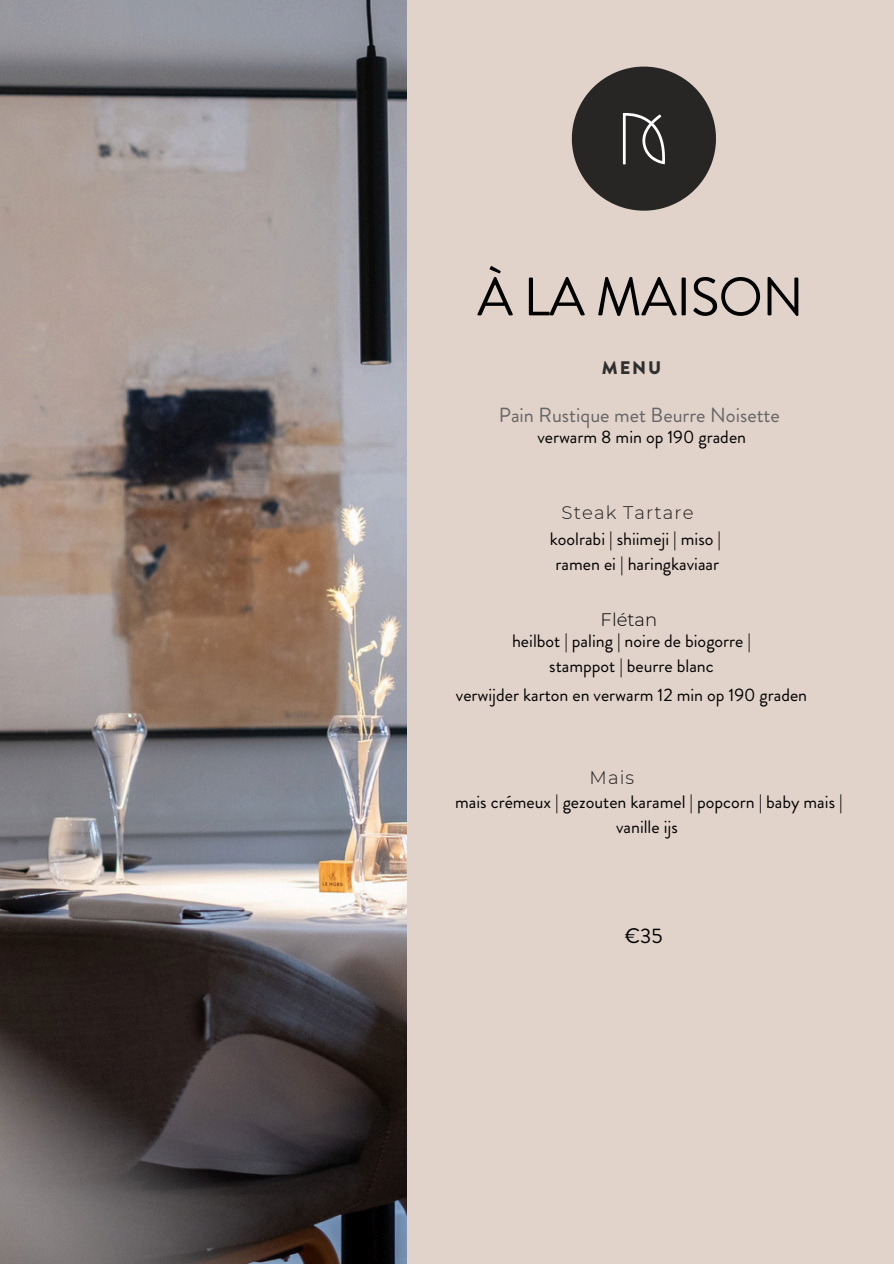
<style>
.page{position:relative;width:894px;height:1264px;background:#fff}
.page>*{position:absolute;margin:0;border:0;box-sizing:border-box;transform-origin:0 0}
.t1{font:54px "Brandon Grotesque";letter-spacing:-.015em;color:#000}
.t2{font:21px "Brandon Grotesque";color:#000}
.t3{font:20.4px "Brandon Grotesque";color:#666}
.t4{font:300 18.15px "Montserrat";letter-spacing:.06em;color:#1f1d1d}
.t5{font:900 18.15px "Brandon Grotesque";color:#2f2f2f}
.t6{font:18px/24.8px "Brandon Grotesque";color:#000;text-align:center}
.t7{font:300 18px "Montserrat";color:#000}
</style>
<div class="page">
<div style="left:0;top:0;width:893px;height:1263px;background:#e1d3ca"></div>
<img style="left:0;top:0;width:406px;height:1263px">
<svg style="left:571px;top:67px;width:144px;height:144px"></svg>
<p class="t1" style="left:477px;top:259px;width:328px">À LA MAISON</p>
<p class="t5" style="left:601px;top:355px;width:61px">MENU</p>
<p class="t3" style="left:498px;top:400px;width:282px">Pain Rustique met Beurre Noisette</p>
<p class="t6" style="left:537px;top:424px;width:210px">verwarm 8 min op 190 graden</p>
<p class="t4" style="left:561px;top:501px;width:133px">Steak Tartare</p>
<h3 class="t6" style="left:549px;top:527px;width:173px">koolrabi | shiimeji | miso |</h3>
<h2 class="t6" style="left:555px;top:551px;width:165px">ramen ei | haringkaviaar</h2>
<p class="t7" style="left:600px;top:608px;width:58px">Flétan</p>
<p class="t6" style="left:512px;top:628px;width:240px">heilbot | paling | noire de biogorre |</p>
<p class="t6" style="left:549px;top:653px;width:166px">stamppot | beurre blanc</p>
<p class="t6" style="left:456px;top:682px;width:352px">verwijder karton en verwarm 12 min op 190 graden</p>
<h1 class="t4" style="left:589px;top:766px;width:46px">Mais</h1>
<p class="t6" style="left:455px;top:789px;width:389px">mais crémeux | gezouten karamel | popcorn | baby mais | vanille ijs</p>
<p class="t2" style="left:624px;top:921px;width:39px">€35</p>
</div>
